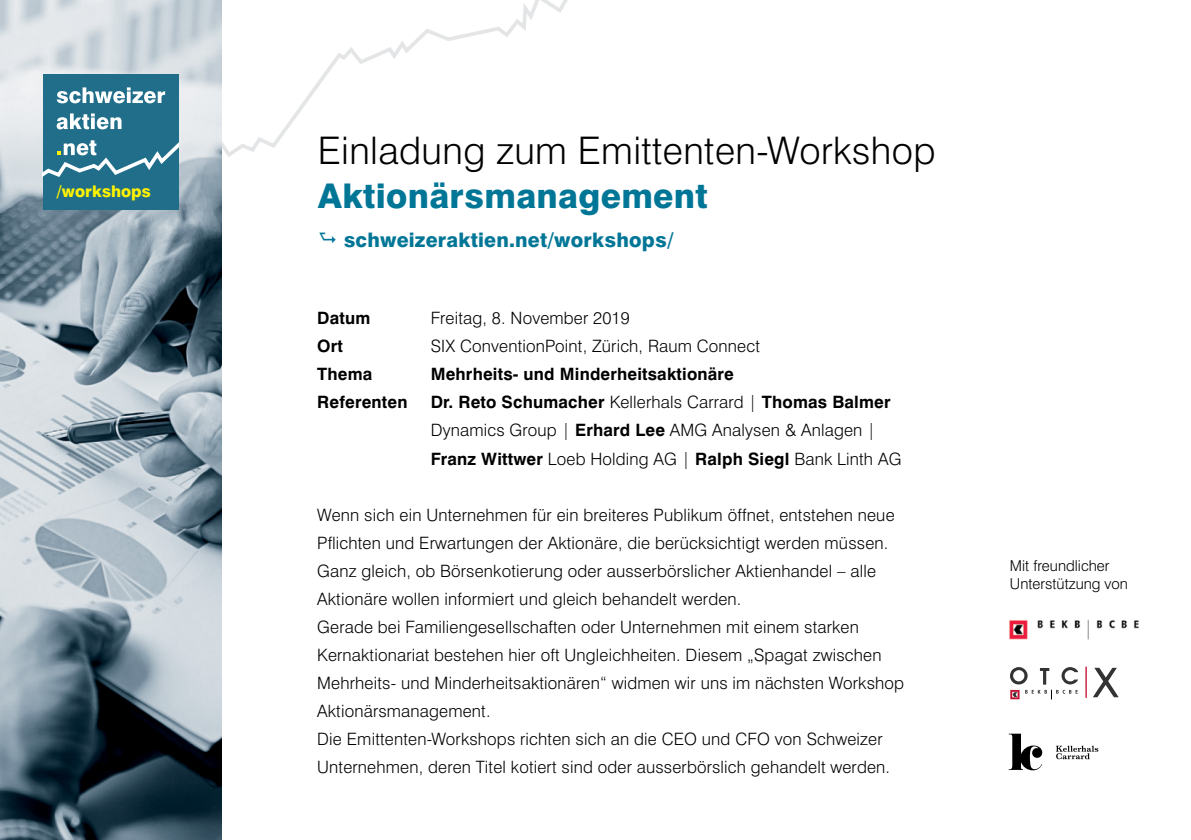
<style>
.page{position:relative;width:1191px;height:840px;background:#fff}
.page>*{position:absolute;margin:0;border:0;box-sizing:border-box;transform-origin:0 0}
.t1{font:300 38px "Swiss 721 BT";letter-spacing:.01em;color:#000}
.t2{font:800 34px "Swiss 721 BT";letter-spacing:.01em;color:#007697}
.t3{font:800 20px "Swiss 721 BT";letter-spacing:.01em;color:#007697}
.t4{font:300 17px/28px "Swiss 721 BT";letter-spacing:.01em;color:#000}
.t5{font:700 17px "Swiss 721 BT";letter-spacing:.01em;color:#000}
.t6{font:800 16px "Swiss 721 BT";color:#fff200}
.t7{font:300 15px/18px "Swiss 721 BT";color:#000}
.s1{font-weight:700}
</style>
<div class="page">
<svg style="left:221px;top:0;width:347px;height:227px"></svg>
<img style="left:0;top:0;width:221px;height:839px">
<img style="left:1009px;top:619px;width:130px;height:21px">
<svg style="left:1093px;top:667px;width:25px;height:29px"></svg>
<svg style="left:1085px;top:666px;width:1px;height:31px"></svg>
<svg style="left:1010px;top:667px;width:68px;height:32px"></svg>
<svg style="left:1008px;top:733px;width:34px;height:36px"></svg>
<svg style="left:1056px;top:745px;width:42px;height:13px"></svg>
<div style="left:43px;top:74px;width:136px;height:136px;background:#206e8a"></div>
<svg style="left:43px;top:140px;width:136px;height:37px"></svg>
<svg style="left:57px;top:113px;width:64px;height:16px"></svg>
<svg style="left:57px;top:87px;width:108px;height:16px"></svg>
<p class="t6" style="left:57px;top:182px;width:96px">/workshops</p>
<h1 class="t1" style="left:318px;top:127px;width:619px">Einladung zum Emittenten-Workshop</h1>
<h2 class="t2" style="left:318px;top:175px;width:391px">Aktionärsmanagement</h2>
<p class="t3" style="left:344px;top:228px;width:331px">schweizeraktien.net/workshops/</p>
<p class="t5" style="left:317px;top:308px;width:55px">Datum</p>
<p class="t4" style="left:431px;top:304px;width:201px">Freitag, 8. November 2019</p>
<p class="t5" style="left:317px;top:336px;width:27px">Ort</p>
<p class="t4" style="left:431px;top:332px;width:331px">SIX ConventionPoint, Zürich, Raum Connect</p>
<p class="t5" style="left:317px;top:364px;width:57px">Thema</p>
<p class="t5" style="left:431px;top:364px;width:305px">Mehrheits- und Minderheitsaktionäre</p>
<p class="t5" style="left:317px;top:392px;width:92px">Referenten</p>
<p class="t4" style="left:431px;top:388px;width:472px"><span class="s1">Dr. Reto Schumacher</span> Kellerhals Carrard | <span class="s1">Thomas Balmer<br></span>Dynamics Group | <span class="s1">Erhard Lee</span> AMG Analysen &amp; Anlagen |<br><span class="s1">Franz Wittwer</span> Loeb Holding AG | <span class="s1">Ralph Siegl</span> Bank Linth AG</p>
<p class="t4" style="left:317px;top:500px;width:588px">Wenn sich ein Unternehmen für ein breiteres Publikum öffnet, entstehen neue Pflichten und Erwartungen der Aktionäre, die berücksichtigt werden müssen.<br>Ganz gleich, ob Börsenkotierung oder ausserbörslicher Aktienhandel – alle Aktionäre wollen informiert und gleich behandelt werden.<br>Gerade bei Familiengesellschaften oder Unternehmen mit einem starken Kernaktionariat bestehen hier oft Ungleichheiten. Diesem „Spagat zwischen Mehrheits- und Minderheitsaktionären“ widmen wir uns im nächsten Workshop Aktionärsmanagement.<br>Die Emittenten-Workshops richten sich an die CEO und CFO von Schweizer Unternehmen, deren Titel kotiert sind oder ausserbörslich gehandelt werden.</p>
<p class="t7" style="left:1010px;top:556px;width:120px">Mit freundlicher<br>Unterstützung von</p>
</div>
